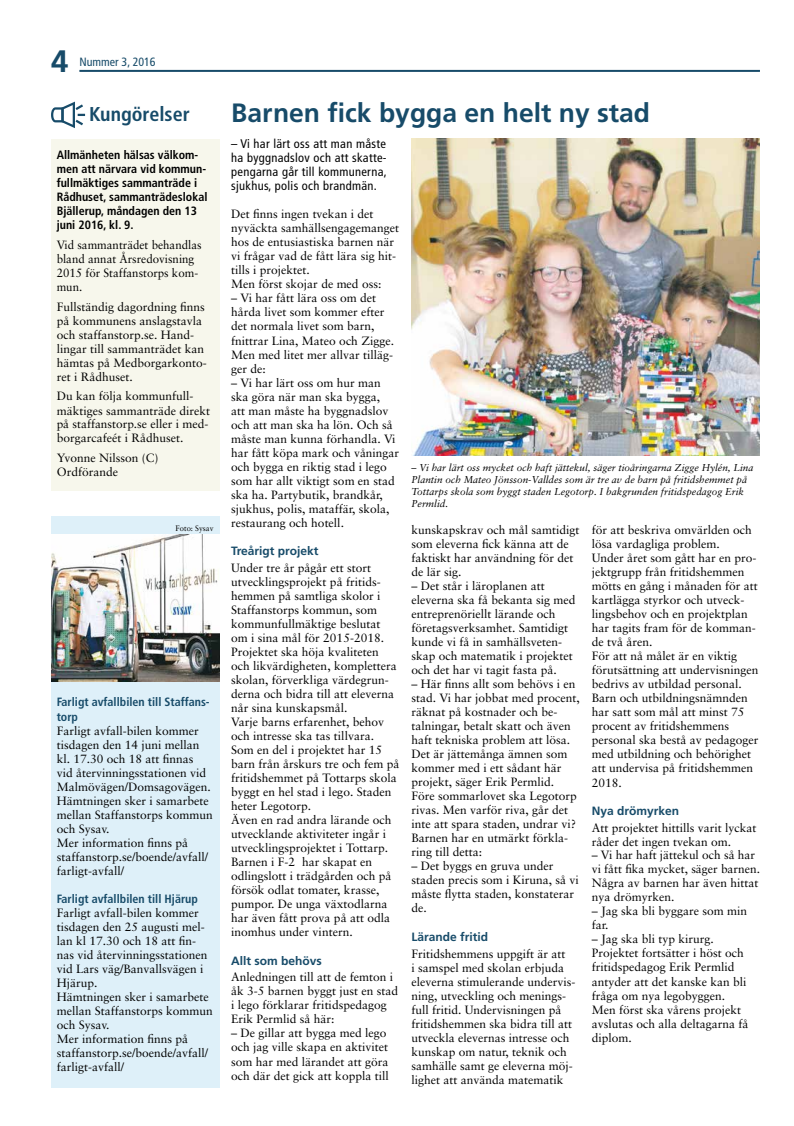
<style>
.page{position:relative;width:794px;height:1126px;background:#fff}
.page>*{position:absolute;margin:0;border:0;box-sizing:border-box;transform-origin:0 0}
.t1{font:700 31px "Frutiger";color:#174b69}
.t2{font:700 26.5px "Frutiger";color:#174b69}
.t3{font:700 condensed 20px "Frutiger";color:#174b69}
.t4{font:condensed 12.5px/14px "Frutiger";letter-spacing:.025em;color:#000;text-align:justify}
.t5{font:12px/14px "Sabon";color:#000}
.t6{font:700 condensed 12px/14px "Frutiger";color:#000}
.t7{font:12px/14px "Sabon";color:#000;scale:.96 1}
.t8{font:700 condensed 12px/14px "Frutiger";color:#174b69}
.t9{font:700 12px "Frutiger";color:#174b69}
.t10{font:condensed 12px "Frutiger";color:#174b69}
.t11{font:italic 10px/12px "Sabon";color:#000}
.t12{font:8px "Sabon";color:#000;scale:.96 1}
</style>
<div class="page">
<hr style="left:79px;top:70px;width:681px;height:2px;background:#174b69">
<div style="left:51px;top:516px;width:168px;height:571px;background:#def0f9"></div>
<div style="left:51px;top:139px;width:168px;height:351px;background:#f7f7ec"></div>
<svg style="left:51px;top:102px;width:34px;height:26px"></svg>
<img style="left:411px;top:139px;width:349px;height:317px">
<img style="left:51px;top:534px;width:168px;height:147px">
<h1 class="t1" style="left:51px;top:43px;width:19px">4</h1>
<p class="t10" style="left:79px;top:55px;width:78px">Nummer 3, 2016</p>
<h3 class="t3" style="left:89px;top:102px;width:102px">Kungörelser</h3>
<p class="t6" style="left:57px;top:148px;width:152px">Allmänheten hälsas välkom&shy;men att närvara vid kommun&shy;fullmäktiges sammanträde i<br>Rådhuset, sammanträdeslokal<br>Bjällerup, måndagen den 13 juni 2016, kl. 9.</p>
<p class="t7" style="left:57px;top:238px;width:152px">Vid sammanträdet behandlas bland annat Årsredovisning<br>2015 för Staffanstorps kom&shy;mun.</p>
<p class="t5" style="left:57px;top:299px;width:152px">Fullständig dagordning finns på kommunens anslagstavla och staffanstorp.se. Hand&shy;lingar till sammanträdet kan hämtas på Medborgarkonto&shy;ret i Rådhuset.</p>
<p class="t5" style="left:57px;top:389px;width:155px">Du kan följa kommunfull&shy;mäktiges sammanträde direkt på staffanstorp.se eller i med&shy;borgarcafeét i Rådhuset.</p>
<p class="t5" style="left:57px;top:451px;width:103px">Yvonne Nilsson (C)<br>Ordförande</p>
<p class="t12" style="left:176px;top:523px;width:41px">Foto: Sysav</p>
<p class="t8" style="left:57px;top:695px;width:155px">Farligt avfallbilen till Staffans&shy;torp</p>
<p class="t5" style="left:57px;top:723px;width:157px">Farligt avfall-bilen kommer tisdagen den 14 juni mellan kl. 17.30 och 18 att finnas<br>vid återvinningsstationen vid<br>Malmövägen/Domsagovägen.<br>Hämtningen sker i samarbete mellan Staffanstorps kommun och Sysav.<br>Mer information finns på staffanstorp.se/boende/avfall/ farligt-avfall/</p>
<p class="t8" style="left:57px;top:891px;width:143px">Farligt avfallbilen till Hjärup</p>
<p class="t5" style="left:57px;top:905px;width:157px">Farligt avfall-bilen kommer tisdagen den 25 augusti mel&shy;lan kl 17.30 och 18 att fin&shy;nas vid återvinningsstationen vid Lars väg/Banvallsvägen i<br>Hjärup.<br>Hämtningen sker i samarbete mellan Staffanstorps kommun och Sysav.<br>Mer information finns på staffanstorp.se/boende/avfall/ farligt-avfall/</p>
<h2 class="t2" style="left:231px;top:97px;width:420px">Barnen fick bygga en helt ny stad</h2>
<p class="t4" style="left:231px;top:137px;width:157px">– Vi har lärt oss att man måste ha byggnadslov och att skatte&shy;pengarna går till kommunerna, sjukhus, polis och brandmän.</p>
<p class="t5" style="left:231px;top:207px;width:169px">Det finns ingen tvekan i det nyväckta samhällsengagemanget hos de entusiastiska barnen när vi frågar vad de fått lära sig hit&shy;tills i projektet.<br>Men först skojar de med oss:</p>
<p class="t5" style="left:231px;top:291px;width:164px">– Vi har fått lära oss om det hårda livet som kommer efter det normala livet som barn, fnittrar Lina, Mateo och Zigge.<br>Men med litet mer allvar tilläg&shy;ger de:</p>
<p class="t5" style="left:231px;top:375px;width:169px">– Vi har lärt oss om hur man ska göra när man ska bygga,<br>att man måste ha byggnadslov och att man ska ha lön. Och så måste man kunna förhandla. Vi har fått köpa mark och våningar och bygga en riktig stad i lego som har allt viktigt som en stad ska ha. Partybutik, brandkår, sjukhus, polis, mataffär, skola, restaurang och hotell.</p>
<p class="t9" style="left:231px;top:543px;width:89px">Treårigt projekt</p>
<p class="t5" style="left:231px;top:560px;width:170px">Under tre år pågår ett stort utvecklingsprojekt på fritids&shy;hemmen på samtliga skolor i<br>Staffanstorps kommun, som kommunfullmäktige beslutat om i sina mål för 2015-2018.<br>Projektet ska höja kvaliteten och likvärdigheten, komplettera skolan, förverkliga värdegrun&shy;derna och bidra till att eleverna når sina kunskapsmål.<br>Varje barns erfarenhet, behov och intresse ska tas tillvara.<br>Som en del i projektet har 15 barn från årskurs tre och fem på fritidshemmet på Tottarps skola byggt en hel stad i lego. Staden heter Legotorp.<br>Även en rad andra lärande och utvecklande aktiviteter ingår i utvecklingsprojektet i Tottarp.<br>Barnen i F-2 har skapat en odlingslott i trädgården och på försök odlat tomater, krasse, pumpor. De unga växtodlarna har även fått prova på att odla inomhus under vintern.</p>
<p class="t9" style="left:231px;top:953px;width:92px">Allt som behövs</p>
<p class="t5" style="left:231px;top:970px;width:168px">Anledningen till att de femton i åk 3-5 barnen byggt just en stad i lego förklarar fritidspedagog<br>Erik Permlid så här:</p>
<p class="t5" style="left:231px;top:1026px;width:159px">– De gillar att bygga med lego och jag ville skapa en aktivitet som har med lärandet att göra och där det gick att koppla till</p>
<p class="t11" style="left:411px;top:461px;width:343px">– Vi har lärt oss mycket och haft jättekul, säger tioåringarna Zigge Hylén, Lina Plantin och Mateo Jönsson-Valldes som är tre av de barn på fritidshemmet på Tottarps skola som byggt staden Legotorp. I bakgrunden fritidspedagog Erik Permlid.</p>
<p class="t5" style="left:411px;top:523px;width:170px">kunskapskrav och mål samtidigt som eleverna fick känna att de faktiskt har användning för det de lär sig.</p>
<p class="t5" style="left:411px;top:579px;width:166px">– Det står i läroplanen att eleverna ska få bekanta sig med entreprenöriellt lärande och företagsverksamhet. Samtidigt kunde vi få in samhällsveten&shy;skap och matematik i projektet och det har vi tagit fasta på.</p>
<p class="t5" style="left:411px;top:677px;width:170px">– Här finns allt som behövs i en stad. Vi har jobbat med procent, räknat på kostnader och be&shy;talningar, betalt skatt och även haft tekniska problem att lösa.<br>Det är jättemånga ämnen som kommer med i ett sådant här projekt, säger Erik Permlid.<br>Före sommarlovet ska Legotorp rivas. Men varför riva, går det inte att spara staden, undrar vi?<br>Barnen har en utmärkt förkla&shy;ring till detta:</p>
<p class="t5" style="left:411px;top:859px;width:169px">– Det byggs en gruva under staden precis som i Kiruna, så vi måste flytta staden, konstaterar de.</p>
<p class="t9" style="left:411px;top:929px;width:78px">Lärande fritid</p>
<p class="t5" style="left:411px;top:946px;width:166px">Fritidshemmens uppgift är att<br>i samspel med skolan erbjuda eleverna stimulerande undervis&shy;ning, utveckling och menings&shy;full fritid. Undervisningen på fritidshemmen ska bidra till att utveckla elevernas intresse och kunskap om natur, teknik och samhälle samt ge eleverna möj&shy;lighet att använda matematik</p>
<p class="t5" style="left:592px;top:523px;width:168px">för att beskriva omvärlden och lösa vardagliga problem.<br>Under året som gått har en pro&shy;jektgrupp från fritidshemmen mötts en gång i månaden för att kartlägga styrkor och utveck&shy;lingsbehov och en projektplan har tagits fram för de komman&shy;de två åren.<br>För att nå målet är en viktig förutsättning att undervisningen bedrivs av utbildad personal.<br>Barn och utbildningsnämnden har satt som mål att minst 75 procent av fritidshemmens personal ska bestå av pedagoger med utbildning och behörighet att undervisa på fritidshemmen<br>2018.</p>
<p class="t9" style="left:592px;top:803px;width:89px">Nya drömyrken</p>
<p class="t5" style="left:592px;top:820px;width:166px">Att projektet hittills varit lyckat råder det ingen tvekan om.</p>
<p class="t5" style="left:592px;top:848px;width:170px">– Vi har haft jättekul och så har vi fått fika mycket, säger barnen.<br>Några av barnen har även hittat nya drömyrken.</p>
<p class="t5" style="left:592px;top:904px;width:157px">– Jag ska bli byggare som min far.</p>
<p class="t5" style="left:592px;top:932px;width:158px">– Jag ska bli typ kirurg.<br>Projektet fortsätter i höst och fritidspedagog Erik Permlid antyder att det kanske kan bli fråga om nya legobyggen.<br>Men först ska vårens projekt avslutas och alla deltagarna få diplom.</p>
</div>
